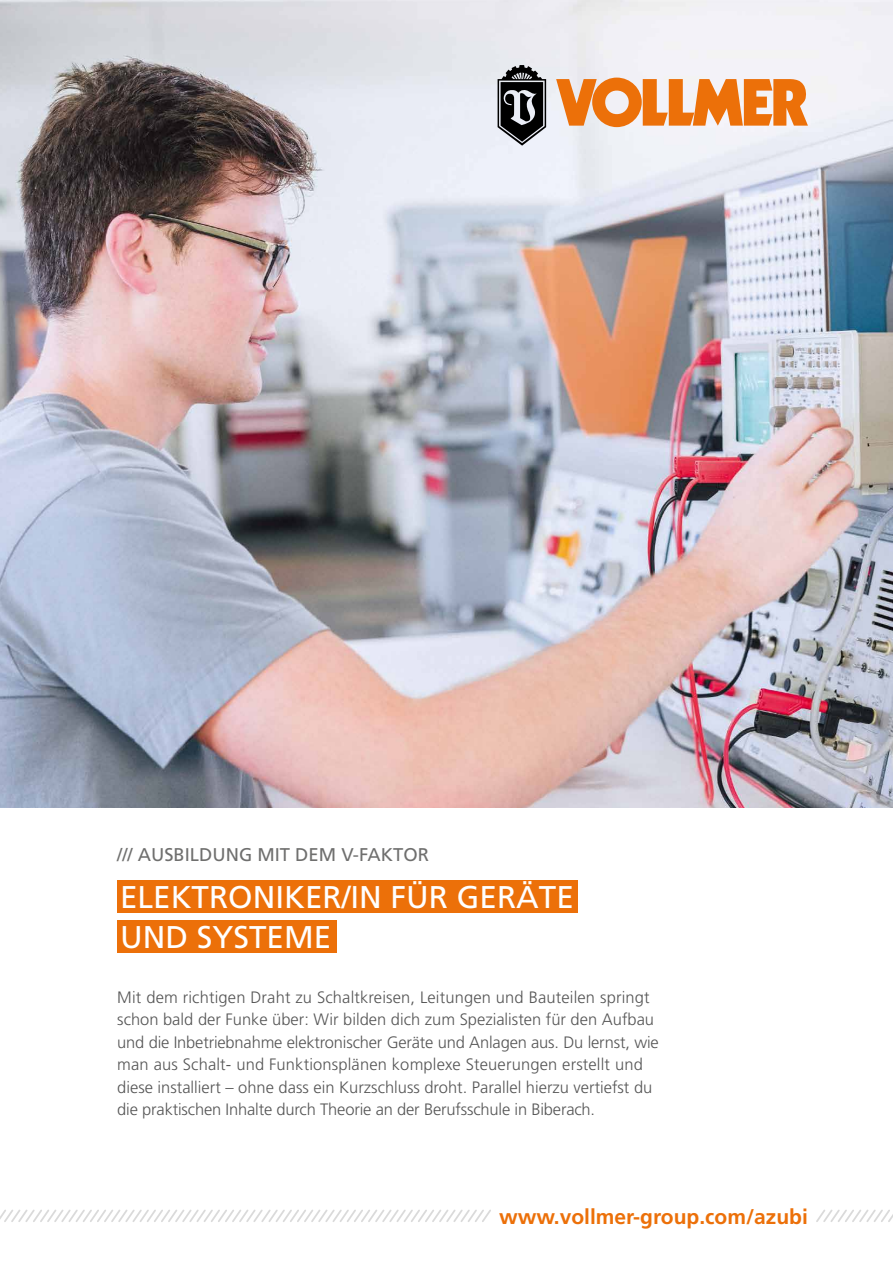
<style>
.page{position:relative;width:893px;height:1263px;background:#fff}
.page>*{position:absolute;margin:0;border:0;box-sizing:border-box;transform-origin:0 0}
.t1{font:31.35px/39.6px "Frutiger LT";color:#fff}
.t2{font:700 21px "Frutiger LT";color:#ec7009}
.t3{font:18.45px "Frutiger LT";color:#6f6f6e}
.t4{font:300 16.5px/22.5px "Frutiger LT";color:#565656}
</style>
<div class="page">
<img style="left:0;top:0;width:893px;height:808px">
<div style="left:117px;top:880px;width:461px;height:33px;background:#ec7009"></div>
<div style="left:117px;top:920px;width:219px;height:32px;background:#ec7009"></div>
<svg style="left:498px;top:65px;width:48px;height:81px;background:#5e5f62"></svg>
<svg style="left:556px;top:78px;width:252px;height:49px"></svg>
<svg style="left:0;top:1209px;width:491px;height:13px"></svg>
<svg style="left:816px;top:1209px;width:77px;height:13px"></svg>
<p class="t3" style="left:117px;top:844px;width:313px">/// AUSBILDUNG MIT DEM V-FAKTOR</p>
<h1 class="t1" style="left:120px;top:878px;width:455px">ELEKTRONIKER/IN FÜR GERÄTE<br>UND SYSTEME</h1>
<p class="t4" style="left:117px;top:986px;width:543px">Mit dem richtigen Draht zu Schaltkreisen, Leitungen und Bauteilen springt schon bald der Funke über: Wir bilden dich zum Spezialisten für den Aufbau und die Inbetriebnahme elektronischer Geräte und Anlagen aus. Du lernst, wie man aus Schalt- und Funktionsplänen komplexe Steuerungen erstellt und diese installiert – ohne dass ein Kurzschluss droht. Parallel hierzu vertiefst du die praktischen Inhalte durch Theorie an der Berufsschule in Biberach.</p>
<p class="t2" style="left:499px;top:1204px;width:310px">www.vollmer-group.com/azubi</p>
</div>
